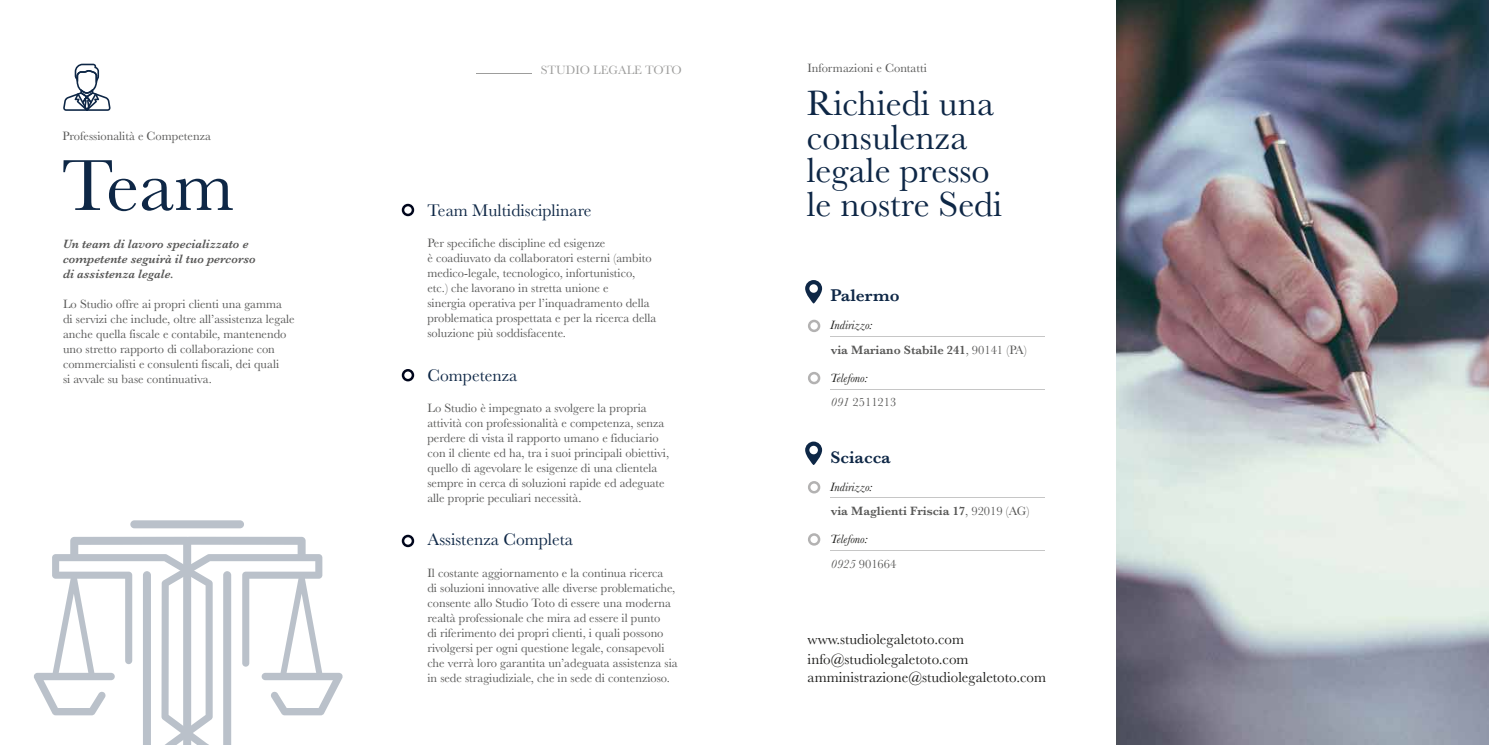
<style>
.page{position:relative;width:1489px;height:745px;background:#fff}
.page>*{position:absolute;margin:0;border:0;box-sizing:border-box;transform-origin:0 0}
.t1{font:75px "Baskerville";color:#0e2746}
.t2{font:36.38px/33.8px "Baskerville";color:#0e2746}
.t3{font:17.5px "Baskerville";color:#0e2746}
.t4{font:600 17.5px "Baskerville";color:#0e2746}
.t5{font:15px/18px "Baskerville";color:#1d1d1b}
.t6{font:12.5px/15px "Baskerville";color:#575756}
.t7{font:italic 600 12.5px/15px "Baskerville";color:#575756}
.t8{font:600 12.5px "Baskerville";color:#575756}
.t9{font:italic 12.5px "Baskerville";color:#1d1d1b}
.t10{font:12.5px "Baskerville";color:#9d9d9c}
.s1{font-weight:400}
.s2{font-style:italic}
</style>
<div class="page">
<div style="left:130px;top:520px;width:114px;height:8px;background:#bac1ca;border-radius:4px"></div>
<svg style="left:70px;top:536px;width:235px;height:17px"></svg>
<svg style="left:34px;top:553px;width:309px;height:191px"></svg>
<div style="left:402px;top:204px;width:12px;height:12px;border:2px solid #00061c;border-radius:50%"></div>
<div style="left:807px;top:319px;width:13px;height:13px;border:2px solid #b3b2b2;border-radius:50%"></div>
<div style="left:807px;top:371px;width:13px;height:13px;border:2px solid #b3b2b2;border-radius:50%"></div>
<div style="left:402px;top:369px;width:12px;height:12px;border:2px solid #00061c;border-radius:50%"></div>
<div style="left:402px;top:534px;width:12px;height:13px;border:2px solid #00061c;border-radius:50%"></div>
<svg style="left:63px;top:64px;width:48px;height:47px"></svg>
<hr style="left:476px;top:73px;width:55px;height:1px;background:#9d9d9c">
<img style="left:1116px;top:0;width:372px;height:744px">
<hr style="left:830px;top:336px;width:215px;height:1px;background:#c6c6c6">
<hr style="left:830px;top:388px;width:215px;height:1px;background:#c6c6c6">
<div style="left:807px;top:480px;width:13px;height:13px;border:2px solid #b3b2b2;border-radius:50%"></div>
<div style="left:807px;top:533px;width:13px;height:12px;border:2px solid #b3b2b2;border-radius:50%"></div>
<hr style="left:830px;top:497px;width:215px;height:1px;background:#c6c6c6">
<hr style="left:830px;top:550px;width:215px;height:1px;background:#c6c6c6">
<svg style="left:805px;top:280px;width:17px;height:23px"></svg>
<svg style="left:805px;top:441px;width:17px;height:24px"></svg>
<p class="t6" style="left:63px;top:128px;width:150px">Professionalità e Competenza</p>
<h1 class="t1" style="left:61px;top:138px;width:174px">Team</h1>
<p class="t7" style="left:63px;top:236px;width:194px">Un team di lavoro specializzato e competente seguirà il tuo percorso di assistenza legale.</p>
<p class="t6" style="left:63px;top:296px;width:233px">Lo Studio offre ai propri clienti una gamma di servizi che include, oltre all’assistenza legale anche quella fiscale e contabile, mantenendo uno stretto rapporto di collaborazione con commercialisti e consulenti fiscali, dei quali<br>si avvale su base continuativa.</p>
<p class="t10" style="left:540px;top:62px;width:142px">STUDIO LEGALE TOTO</p>
<p class="t6" style="left:807px;top:61px;width:121px">Informazioni e Contatti</p>
<h2 class="t2" style="left:806px;top:87px;width:197px">Richiedi una consulenza legale presso le nostre Sedi</h2>
<h3 class="t3" style="left:427px;top:199px;width:165px">Team Multidisciplinare</h3>
<p class="t6" style="left:427px;top:235px;width:230px">Per specifiche discipline ed esigenze<br>è coadiuvato da collaboratori esterni (ambito medico-legale, tecnologico, infortunistico, etc.) che lavorano in stretta unione e<br>sinergia operativa per l’inquadramento della problematica prospettata e per la ricerca della soluzione più soddisfacente.</p>
<h3 class="t3" style="left:427px;top:363px;width:91px">Competenza</h3>
<p class="t6" style="left:427px;top:400px;width:243px">Lo Studio è impegnato a svolgere la propria attività con professionalità e competenza, senza perdere di vista il rapporto umano e fiduciario con il cliente ed ha, tra i suoi principali obiettivi, quello di agevolare le esigenze di una clientela sempre in cerca di soluzioni rapide ed adeguate alle proprie peculiari necessità.</p>
<h3 class="t3" style="left:427px;top:528px;width:147px">Assistenza Completa</h3>
<p class="t6" style="left:427px;top:565px;width:252px">Il costante aggiornamento e la continua ricerca<br>di soluzioni innovative alle diverse problematiche, consente allo Studio Toto di essere una moderna realtà professionale che mira ad essere il punto<br>di riferimento dei propri clienti, i quali possono rivolgersi per ogni questione legale, consapevoli che verrà loro garantita un’adeguata assistenza sia in sede stragiudiziale, che in sede di contenzioso.</p>
<h3 class="t4" style="left:830px;top:283px;width:71px">Palermo</h3>
<p class="t9" style="left:830px;top:317px;width:44px">Indirizzo:</p>
<p class="t8" style="left:830px;top:341px;width:197px">via Mariano Stabile 241<span class="s1">, 90141 (PA)</span></p>
<p class="t9" style="left:830px;top:369px;width:39px">Telefono:</p>
<p class="t6" style="left:830px;top:395px;width:67px"><span class="s2">091</span> 2511213</p>
<h3 class="t4" style="left:830px;top:444px;width:62px">Sciacca</h3>
<p class="t9" style="left:830px;top:478px;width:44px">Indirizzo:</p>
<p class="t8" style="left:830px;top:502px;width:200px">via Maglienti Friscia 17<span class="s1">, 92019 (AG)</span></p>
<p class="t9" style="left:830px;top:530px;width:39px">Telefono:</p>
<p class="t6" style="left:830px;top:556px;width:67px"><span class="s2">0925</span> 901664</p>
<p class="t5" style="left:807px;top:629px;width:158px">www.studiolegaletoto.com</p>
<p class="t5" style="left:807px;top:649px;width:240px">info@studiolegaletoto.com amministrazione@studiolegaletoto.com</p>
</div>
